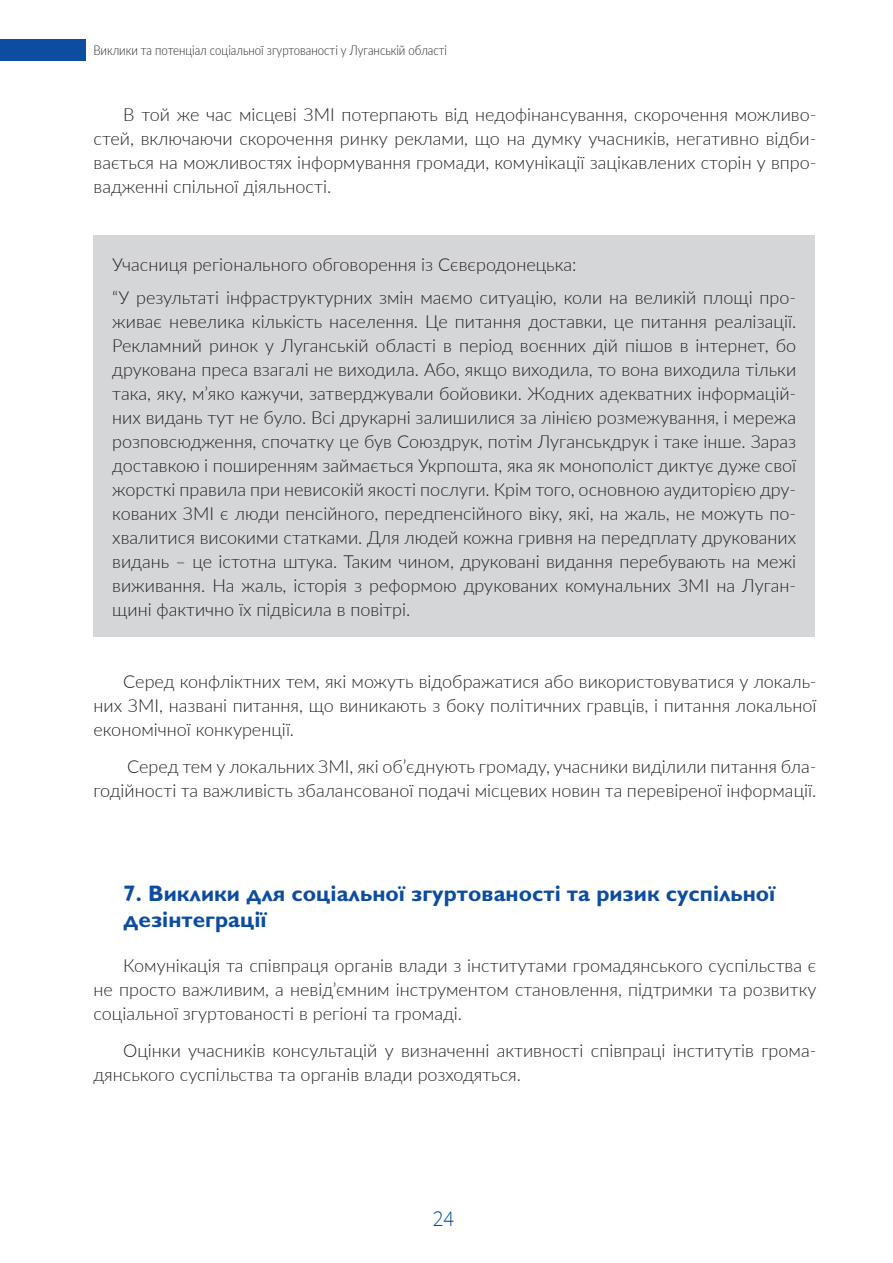
<style>
.page{position:relative;width:893px;height:1263px;background:#fff}
.page>*{position:absolute;margin:0;border:0;box-sizing:border-box;transform-origin:0 0}
.t1{font:700 22.5px/25.5px "Gill Sans C";color:#0d4da1}
.t2{font:300 22.5px "Source Sans Pro";color:#0d4da1}
.t3{font:300 18px/24px "Lato";color:#231f20;text-align:justify}
.t4{font:300 13.5px "Lato";color:#231f20;scale:.85 1}
</style>
<div class="page">
<div style="left:0;top:40px;width:85px;height:21px;background:#0d4da1"></div>
<div style="left:94px;top:236px;width:721px;height:401px;background:#d5d6d8"></div>
<p class="t4" style="left:94px;top:41px;width:417px">Виклики та потенціал соціальної згуртованості у Луганській області</p>
<p class="t3" style="left:94px;top:102px;width:724px;text-indent:30px">В той же час місцеві ЗМІ потерпають від недофінансування, скорочення можливо&shy;стей, включаючи скорочення ринку реклами, що на думку учасників, негативно відби&shy;вається на можливостях інформування громади, комунікації зацікавлених сторін у впро&shy;вадженні спільної діяльності.</p>
<p class="t3" style="left:112px;top:248px;width:685px;line-height:32.5px">Учасниця регіонального обговорення із Сєвєродонецька:<br>“У результаті інфраструктурних змін маємо ситуацію, коли на великій площі про-</p>
<p class="t3" style="left:112px;top:309px;width:685px">живає невелика кількість населення. Це питання доставки, це питання реалізації.<br>Рекламний ринок у Луганській області в період воєнних дій пішов в інтернет, бо друкована преса взагалі не виходила. Або, якщо виходила, то вона виходила тільки така, яку, м’яко кажучи, затверджували бойовики. Жодних адекватних інформацій&shy;них видань тут не було. Всі друкарні залишилися за лінією розмежування, і мережа розповсюдження, спочатку це був Союздрук, потім Луганськдрук і таке інше. Зараз доставкою і поширенням займається Укрпошта, яка як монополіст диктує дуже свої жорсткі правила при невисокій якості послуги. Крім того, основною аудиторією дру&shy;кованих ЗМІ є люди пенсійного, передпенсійного віку, які, на жаль, не можуть по&shy;хвалитися високими статками. Для людей кожна гривня на передплату друкованих видань – це істотна штука. Таким чином, друковані видання перебувають на межі виживання. На жаль, історія з реформою друкованих комунальних ЗМІ на Луган&shy;щині фактично їх підвісила в повітрі.</p>
<p class="t3" style="left:94px;top:669px;width:724px;text-indent:30px">Серед конфліктних тем, які можуть відображатися або використовуватися у локаль&shy;них ЗМІ, названі питання, що виникають з боку політичних гравців, і питання локальної економічної конкуренції.</p>
<p class="t3" style="left:94px;top:753px;width:724px;text-align:right">Серед тем у локальних ЗМІ, які об’єднують громаду, учасники виділили питання бла&shy;годійності та важливість збалансованої подачі місцевих новин та перевіреної інформації.</p>
<p class="t1" style="left:123px;top:883px;width:654px">7. Виклики для соціальної згуртованості та ризик суспільної дезінтеграції</p>
<p class="t3" style="left:94px;top:953px;width:724px;text-indent:30px">Комунікація та співпраця органів влади з інститутами громадянського суспільства є не просто важливим, а невід’ємним інструментом становлення, підтримки та розвитку соціальної згуртованості в регіоні та громаді.</p>
<p class="t3" style="left:94px;top:1038px;width:724px;text-indent:30px">Оцінки учасників консультацій у визначенні активності співпраці інститутів грома&shy;дянського суспільства та органів влади розходяться.</p>
<p class="t2" style="left:433px;top:1204px;width:23px">24</p>
</div>
